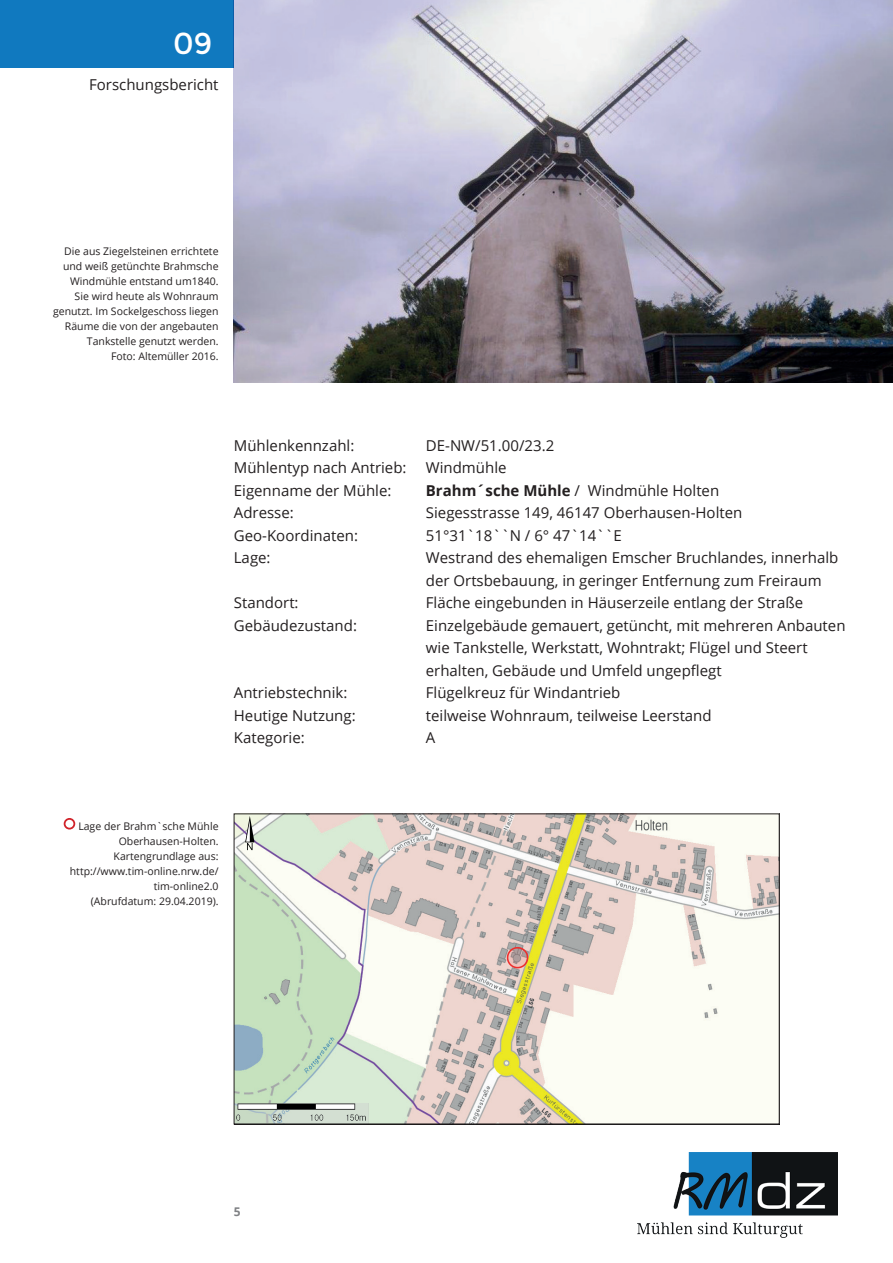
<style>
.page{position:relative;width:893px;height:1263px;background:#fff}
.page>*{position:absolute;margin:0;border:0;box-sizing:border-box;transform-origin:0 0}
.t1{font:30px "Montserrat";color:#fff}
.t2{font:15px/22.5px "Open Sans";color:#231f20}
.t3{font:700 12px "Open Sans";color:#808285}
.t4{font:10.5px/15px "Open Sans";color:#231f20;text-align:right}
.s1{font-weight:700}
</style>
<div class="page">
<img style="left:638px;top:1152px;width:200px;height:86px">
<img style="left:234px;top:0;width:659px;height:383px">
<svg style="left:236px;top:816px;width:541px;height:306px"></svg>
<div style="left:64px;top:818px;width:11px;height:11px;border:2px solid #d1232a;border-radius:50%"></div>
<div style="left:0;top:0;width:234px;height:68px;background:#1079bf"></div>
<h1 class="t1" style="left:173px;top:26px;width:41px">09</h1>
<p class="t2" style="left:89px;top:73px;width:131px">Forschungsbericht</p>
<p class="t4" style="left:53px;top:243px;width:167px">Die aus Ziegelsteinen errichtete und weiß getünchte Brahmsche<br>Windmühle entstand um1840.<br>Sie wird heute als Wohnraum genutzt. Im Sockelgeschoss liegen<br>Räume die von der angebauten<br>Tankstelle genutzt werden.<br>Foto: Altemüller 2016.</p>
<p class="t2" style="left:234px;top:434px;width:122px">Mühlenkennzahl:</p>
<p class="t2" style="left:426px;top:434px;width:130px">DE-NW/51.00/23.2</p>
<p class="t2" style="left:234px;top:456px;width:174px">Mühlentyp nach Antrieb:</p>
<p class="t2" style="left:426px;top:456px;width:82px">Windmühle</p>
<p class="t2" style="left:234px;top:479px;width:159px">Eigenname der Mühle:</p>
<p class="t2" style="left:426px;top:479px;width:295px"><span class="s1">Brahm´sche Mühle</span> / Windmühle Holten</p>
<p class="t2" style="left:234px;top:501px;width:61px">Adresse:</p>
<p class="t2" style="left:426px;top:501px;width:318px">Siegesstrasse 149, 46147 Oberhausen-Holten</p>
<p class="t2" style="left:234px;top:524px;width:126px">Geo-Koordinaten:</p>
<p class="t2" style="left:426px;top:524px;width:198px">51°31`18``N / 6° 47`14``E</p>
<p class="t2" style="left:234px;top:546px;width:38px">Lage:</p>
<p class="t2" style="left:426px;top:546px;width:414px">Westrand des ehemaligen Emscher Bruchlandes, innerhalb der Ortsbebauung, in geringer Entfernung zum Freiraum</p>
<p class="t2" style="left:234px;top:591px;width:66px">Standort:</p>
<p class="t2" style="left:426px;top:591px;width:379px">Fläche eingebunden in Häuserzeile entlang der Straße</p>
<p class="t2" style="left:234px;top:614px;width:125px">Gebäudezustand:</p>
<p class="t2" style="left:426px;top:614px;width:421px">Einzelgebäude gemauert, getüncht, mit mehreren Anbauten wie Tankstelle, Werkstatt, Wohntrakt; Flügel und Steert erhalten, Gebäude und Umfeld ungepflegt</p>
<p class="t2" style="left:234px;top:681px;width:115px">Antriebstechnik:</p>
<p class="t2" style="left:426px;top:681px;width:196px">Flügelkreuz für Windantrieb</p>
<p class="t2" style="left:234px;top:704px;width:123px">Heutige Nutzung:</p>
<p class="t2" style="left:426px;top:704px;width:287px">teilweise Wohnraum, teilweise Leerstand</p>
<p class="t2" style="left:234px;top:726px;width:72px">Kategorie:</p>
<p class="t2" style="left:426px;top:726px;width:11px">A</p>
<p class="t4" style="left:70px;top:818px;width:150px">Lage der Brahm`sche Mühle<br>Oberhausen-Holten.<br>Kartengrundlage aus: http://www.tim-online.nrw.de/ tim-online2.0<br>(Abrufdatum: 29.04.2019).</p>
<p class="t3" style="left:234px;top:1203px;width:8px">5</p>
</div>
